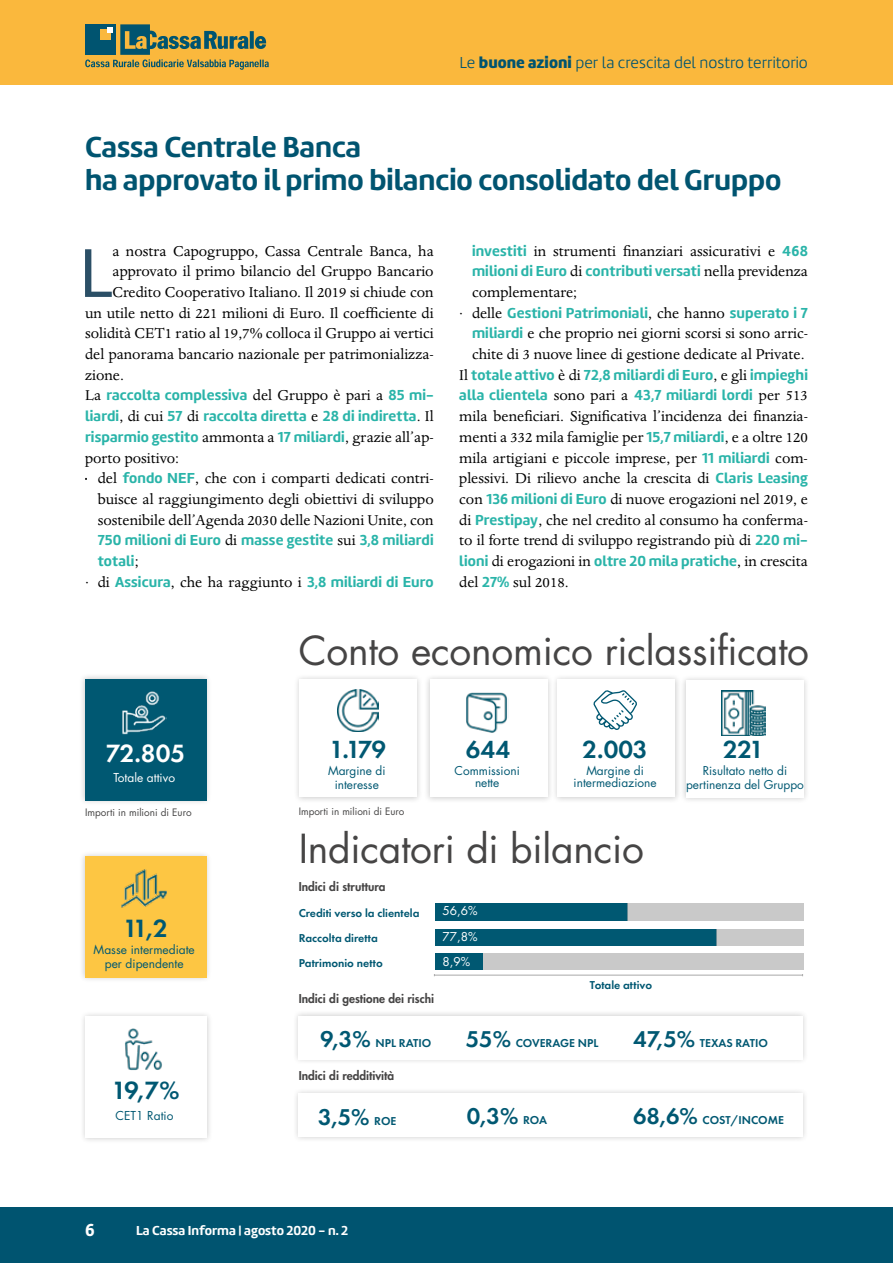
<style>
.page{position:relative;width:893px;height:1263px;background:#fff}
.page>*{position:absolute;margin:0;border:0;box-sizing:border-box;transform-origin:0 0}
.t1{font:71.4px "Marine";color:#2b4f66}
.t2{font:39px "Futura LT";letter-spacing:-.005em;color:#464545}
.t3{font:700 30px/33px "Marine";color:#005470}
.t4{font:600 25.95px "Futura PT";color:#005872}
.t5{font:600 25.95px "Futura PT";color:#fff}
.t6{font:600 25.8px "Futura PT";color:#005872}
.t7{font:600 23.7px "Futura PT";color:#005872}
.t8{font:700 18px "Marine";color:#fff}
.t9{font:16.5px/20.7px "Dante MT Std";color:#000}
.t10{font:300 16.5px "Marine";color:#005470}
.t11{font:700 15px/20.7px "Marine";letter-spacing:.01em;color:#2ab4a9;text-align:justify}
.t12{font:700 13.5px "Marine";color:#fff}
.t13{font:12px/14px "Futura LT";color:#005872;text-align:center}
.t14{font:12px "Futura LT";color:#fff}
.t15{font:600 11.85px "Futura PT";color:#005872}
.t16{font:11.85px/13.8px "Futura LT";color:#005872;text-align:center}
.t17{font:800 11.85px "Futura LT";color:#464545}
.t18{font:11.85px "Futura LT";color:#fff}
.t19{font:10.05px "Futura LT";color:#464545}
.t20{font:9.9px "Futura LT";color:#464545}
.s1{font-weight:900}
.s2{font-family:"Dante MT Std";font-weight:400;font-size:16.5px;color:#000}
.s3{font-family:"Marine";font-weight:700;font-size:15px;color:#2ab4a9}
.s4{font-size:23.7px}
.s5{font-size:11.85px}
</style>
<div class="page">
<div style="left:0;top:0;width:893px;height:85px;background:#fab83d"></div>
<svg style="left:85px;top:24px;width:184px;height:46px"></svg>
<div style="left:0;top:1207px;width:893px;height:56px;background:#005470"></div>
<div style="left:79px;top:673px;width:133px;height:133px;background:#000;opacity:.2"></div>
<div style="left:85px;top:679px;width:121px;height:121px;background:#005872"></div>
<img style="left:122px;top:691px;width:45px;height:44px">
<div style="left:79px;top:850px;width:133px;height:134px;background:#000;opacity:.2"></div>
<div style="left:85px;top:856px;width:121px;height:121px;background:#fdc643"></div>
<img style="left:121px;top:869px;width:46px;height:39px">
<div style="left:79px;top:1010px;width:134px;height:134px;background:#000;opacity:.2"></div>
<div style="left:85px;top:1016px;width:122px;height:121px;background:#fff"></div>
<img style="left:125px;top:1028px;width:37px;height:42px">
<div style="left:293px;top:674px;width:130px;height:129px;background:#000;opacity:.2"></div>
<div style="left:299px;top:679px;width:118px;height:118px;background:#fff"></div>
<img style="left:337px;top:690px;width:42px;height:41px">
<div style="left:424px;top:674px;width:129px;height:129px;background:#000;opacity:.2"></div>
<div style="left:430px;top:679px;width:117px;height:118px;background:#fff"></div>
<img style="left:466px;top:692px;width:41px;height:41px">
<div style="left:552px;top:674px;width:129px;height:129px;background:#000;opacity:.2"></div>
<div style="left:558px;top:679px;width:117px;height:118px;background:#fff"></div>
<div style="left:680px;top:674px;width:130px;height:130px;background:#000;opacity:.2"></div>
<div style="left:686px;top:680px;width:118px;height:118px;background:#fff"></div>
<img style="left:721px;top:691px;width:44px;height:44px">
<svg style="left:593px;top:690px;width:44px;height:40px"></svg>
<div style="left:435px;top:903px;width:192px;height:18px;background:#005872"></div>
<div style="left:627px;top:903px;width:177px;height:18px;background:#c9c9c9"></div>
<div style="left:435px;top:929px;width:282px;height:16px;background:#005872"></div>
<div style="left:717px;top:929px;width:87px;height:16px;background:#c9c9c9"></div>
<div style="left:435px;top:953px;width:48px;height:17px;background:#005872"></div>
<div style="left:483px;top:953px;width:321px;height:17px;background:#c9c9c9"></div>
<hr style="left:434px;top:975px;width:369px;height:1px;background:#a9a9a9">
<div style="left:293px;top:1087px;width:516px;height:56px;background:#000;opacity:.2"></div>
<div style="left:299px;top:1093px;width:504px;height:44px;background:#fff"></div>
<div style="left:293px;top:1010px;width:516px;height:55px;background:#000;opacity:.2"></div>
<div style="left:299px;top:1016px;width:504px;height:43px;background:#fff"></div>
<p class="t10" style="left:459px;top:52px;width:350px">Le <span class="s1">buone azioni</span> per la crescita del nostro territorio</p>
<h3 class="t3" style="left:85px;top:130px;width:698px">Cassa Centrale Banca<br>ha approvato il primo bilancio consolidato del Gruppo</h3>
<h1 class="t1" style="left:79px;top:228px;width:35px">L</h1>
<p class="t9" style="left:112px;top:240px;width:323px">a nostra Capogruppo, Cassa Centrale Banca, ha</p>
<p class="t9" style="left:112px;top:261px;width:323px">approvato il primo bilancio del Gruppo Bancario</p>
<p class="t9" style="left:112px;top:282px;width:323px">Credito Cooperativo Italiano. Il 2019 si chiude con</p>
<p class="t9" style="left:85px;top:302px;width:350px">un utile netto di 221 milioni di Euro. Il coefficiente di</p>
<p class="t9" style="left:85px;top:323px;width:350px">solidità CET1 ratio al 19,7% colloca il Gruppo ai vertici</p>
<p class="t9" style="left:85px;top:344px;width:350px">del panorama bancario nazionale per patrimonializza-</p>
<p class="t9" style="left:85px;top:365px;width:41px">zione.</p>
<p class="t11" style="left:85px;top:385px;width:350px"><span class="s2">La</span> raccolta complessiva <span class="s2">del Gruppo è pari a</span> 85 mi&shy;liardi<span class="s2">, di cui</span> 57 <span class="s2">di</span> raccolta diretta <span class="s2">e</span> 28 di indiretta<span class="s2">. Il </span>risparmio gestito <span class="s2">ammonta a</span> 17 miliardi<span class="s2">, grazie all’ap-</span></p>
<p class="t9" style="left:98px;top:447px;width:337px;text-indent:-13px">porto positivo:<br>del <span class="s3">fondo NEF</span>, che con i comparti dedicati contri&shy;buisce al raggiungimento degli obiettivi di sviluppo sostenibile dell’Agenda 2030 delle Nazioni Unite, con</p>
<p class="t11" style="left:98px;top:530px;width:337px">750 milioni di Euro <span class="s2">di</span> masse gestite <span class="s2">sui</span> 3,8 miliardi</p>
<p class="t11" style="left:98px;top:550px;width:42px">totali<span class="s2">;</span></p>
<p class="t11" style="left:85px;top:571px;width:350px"><span class="s2">· di</span> Assicura<span class="s2">, che ha raggiunto i</span> 3,8 miliardi di Euro</p>
<p class="t9" style="left:472px;top:240px;width:337px"><span class="s3">investiti</span> in strumenti finanziari assicurativi e <span class="s3">468</span></p>
<p class="t11" style="left:472px;top:261px;width:337px">milioni di Euro <span class="s2">di</span> contributi versati <span class="s2">nella previdenza</span></p>
<p class="t9" style="left:472px;top:282px;width:107px">complementare;</p>
<p class="t11" style="left:459px;top:302px;width:350px"><span class="s2">· delle</span> Gestioni Patrimoniali<span class="s2">, che hanno</span> superato i 7</p>
<p class="t9" style="left:472px;top:323px;width:337px"><span class="s3">miliardi</span> e che proprio nei giorni scorsi si sono arric&shy;chite di 3 nuove linee di gestione dedicate al Private.</p>
<p class="t11" style="left:459px;top:364px;width:350px"><span class="s2">Il</span> totale attivo <span class="s2">è di</span> 72,8 miliardi di Euro<span class="s2">, e gli</span> impieghi alla clientela <span class="s2">sono pari a</span> 43,7 miliardi lordi <span class="s2">per 513</span></p>
<p class="t9" style="left:459px;top:406px;width:350px;text-align:justify">mila beneficiari. Significativa l’incidenza dei finanzia&shy;menti a 332 mila famiglie per <span class="s3">15,7 miliardi</span>, e a oltre 120 mila artigiani e piccole imprese, per <span class="s3">11 miliardi</span> com&shy;plessivi. Di rilievo anche la crescita di <span class="s3">Claris Leasing </span>con <span class="s3">136 milioni di Euro</span> di nuove erogazioni nel 2019, e di <span class="s3">Prestipay</span>, che nel credito al consumo ha conferma&shy;to il forte trend di sviluppo registrando più di <span class="s3">220 mi&shy;lioni</span> di erogazioni in <span class="s3">oltre 20 mila pratiche</span>, in crescita del <span class="s3">27%</span> sul 2018.</p>
<h3 class="t5" style="left:106px;top:737px;width:81px">72.805</h3>
<p class="t14" style="left:113px;top:770px;width:63px">Totale attivo</p>
<p class="t19" style="left:85px;top:805px;width:108px">Importi in milioni di Euro</p>
<h3 class="t4" style="left:123px;top:912px;width:46px">11,2</h3>
<p class="t13" style="left:94px;top:943px;width:103px">Masse intermediate per dipendente</p>
<h3 class="t4" style="left:112px;top:1074px;width:69px">19,7%</h3>
<p class="t13" style="left:116px;top:1108px;width:59px">CET1 Ratio</p>
<h2 class="t2" style="left:299px;top:626px;width:512px">Conto economico riclassificato</h2>
<h3 class="t6" style="left:329px;top:733px;width:58px">1.179</h3>
<p class="t16" style="left:328px;top:764px;width:59px">Margine di interesse</p>
<p class="t20" style="left:299px;top:804px;width:107px">Importi in milioni di Euro</p>
<h3 class="t6" style="left:466px;top:733px;width:46px">644</h3>
<p class="t16" style="left:455px;top:765px;width:67px;line-height:11.9px">Commissioni nette</p>
<h3 class="t6" style="left:583px;top:733px;width:66px">2.003</h3>
<p class="t16" style="left:574px;top:765px;width:84px;line-height:11.9px">Margine di intermediazione</p>
<h2 class="t2" style="left:299px;top:823px;width:347px">Indicatori di bilancio</h2>
<p class="t17" style="left:299px;top:878px;width:88px">Indici di struttura</p>
<p class="t15" style="left:299px;top:905px;width:122px">Crediti verso la clientela</p>
<p class="t18" style="left:443px;top:903px;width:37px">56,6%</p>
<p class="t15" style="left:299px;top:931px;width:81px">Raccolta diretta</p>
<p class="t18" style="left:443px;top:929px;width:37px">77,8%</p>
<p class="t15" style="left:299px;top:955px;width:86px">Patrimonio netto</p>
<p class="t18" style="left:443px;top:953px;width:29px">8,9%</p>
<p class="t17" style="left:299px;top:991px;width:137px">Indici di gestione dei rischi</p>
<p class="t15" style="left:590px;top:977px;width:64px">Totale attivo</p>
<h3 class="t6" style="left:723px;top:733px;width:43px">221</h3>
<p class="t16" style="left:686px;top:764px;width:119px">Risultato netto di pertinenza del Gruppo</p>
<p class="t15" style="left:320px;top:1035px;width:113px"><span class="s4">9,3%</span> NPL RATIO</p>
<p class="t15" style="left:466px;top:1035px;width:134px"><span class="s4">55%</span> COVERAGE NPL</p>
<p class="t15" style="left:633px;top:1035px;width:136px"><span class="s4">47,5%</span> TEXAS RATIO</p>
<p class="t17" style="left:299px;top:1068px;width:97px">Indici di redditività</p>
<h3 class="t7" style="left:318px;top:1102px;width:80px">3,5% <span class="s5">ROE</span></h3>
<h3 class="t7" style="left:467px;top:1101px;width:82px">0,3% <span class="s5">ROA</span></h3>
<p class="t15" style="left:633px;top:1112px;width:153px"><span class="s4">68,6%</span> COST/INCOME</p>
<p class="t8" style="left:85px;top:1218px;width:11px">6</p>
<p class="t12" style="left:136px;top:1222px;width:214px">La Cassa Informa | agosto 2020 - n. 2</p>
</div>
